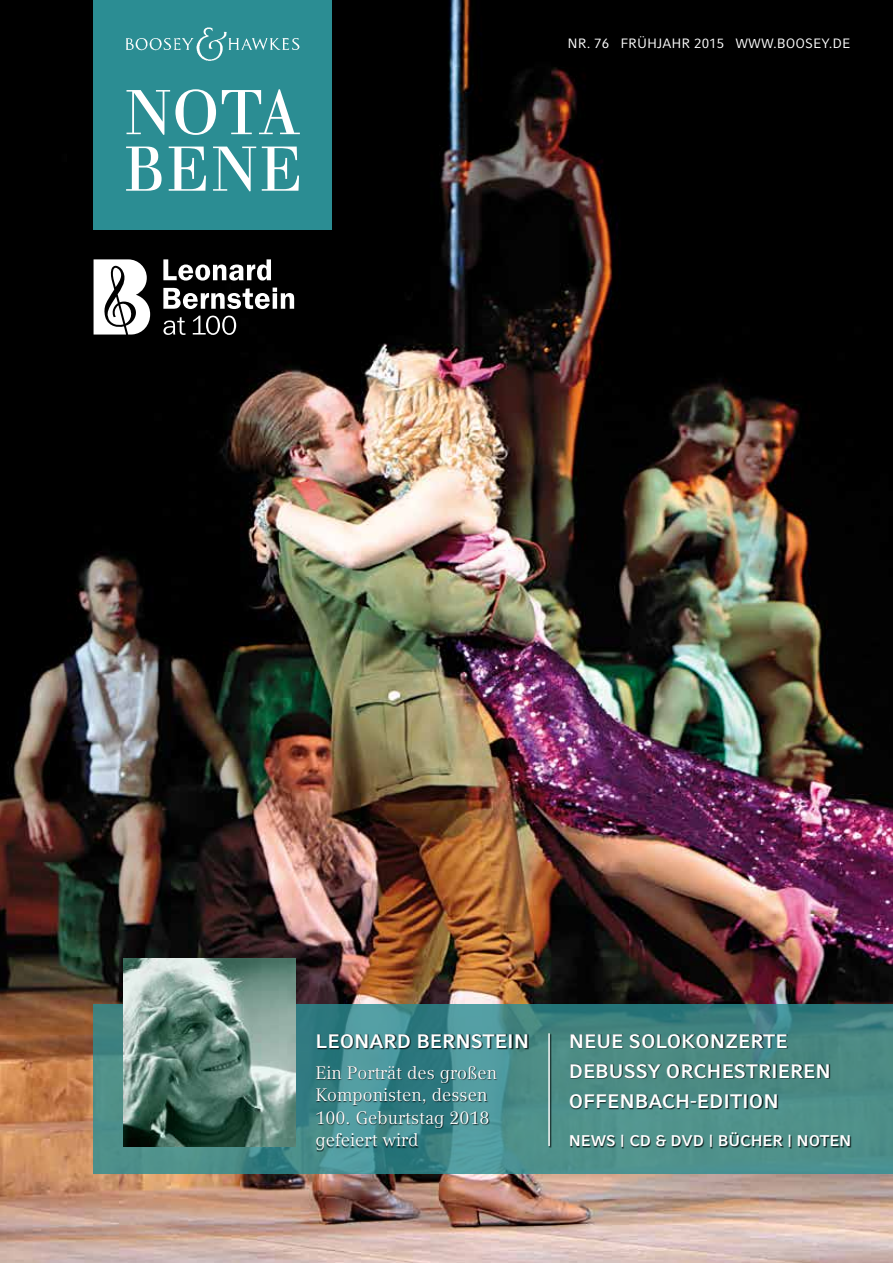
<style>
.page{position:relative;width:893px;height:1263px;background:#fff}
.page>*{position:absolute;margin:0;border:0;box-sizing:border-box;transform-origin:0 0}
.t1{font:700 19.5px/30.2px "Compatil Fact LT Pro";color:#fff}
.t2{font:18px/22.5px "Compatil Text LT Pro";color:#fff}
.t3{font:700 15.45px "Compatil Fact LT Pro";color:#fff}
.t4{font:13.5px "Compatil Fact LT Pro";color:#fff}
</style>
<div class="page">
<img style="left:0;top:0;width:893px;height:1263px">
<div style="left:94px;top:0;width:238px;height:230px;background:#2b8d93"></div>
<img style="left:126px;top:27px;width:174px;height:34px">
<svg style="left:126px;top:89px;width:174px;height:46px"></svg>
<svg style="left:126px;top:147px;width:173px;height:44px"></svg>
<svg style="left:94px;top:1004px;width:799px;height:170px;fill:#4b8d88"></svg>
<div style="left:316px;top:1066px;width:182px;height:85px;background:#000;opacity:.75"></div>
<hr style="left:548px;top:1033px;width:3px;height:115px;background:#203a38">
<hr style="left:548px;top:1033px;width:2px;height:113px;background:#fff">
<div style="left:317px;top:1034px;width:212px;height:16px;background:#000;opacity:.75"></div>
<div style="left:570px;top:1034px;width:281px;height:114px;background:#000;opacity:.75"></div>
<img style="left:123px;top:958px;width:172px;height:188px">
<svg style="left:163px;top:259px;width:108px;height:22px"></svg>
<svg style="left:163px;top:288px;width:131px;height:21px"></svg>
<svg style="left:193px;top:316px;width:43px;height:19px"></svg>
<svg style="left:163px;top:317px;width:22px;height:18px"></svg>
<svg style="left:94px;top:259px;width:56px;height:75px"></svg>
<p class="t4" style="left:568px;top:36px;width:284px">NR. 76 FRÜHJAHR 2015 WWW.BOOSEY.DE</p>
<p class="t1" style="left:315px;top:1026px;width:215px">LEONARD BERNSTEIN</p>
<p class="t1" style="left:569px;top:1026px;width:264px">NEUE SOLOKONZERTE<br>DEBUSSY ORCHESTRIEREN<br>OFFENBACH-EDITION</p>
<p class="t3" style="left:569px;top:1131px;width:284px">NEWS | CD &amp; DVD | BÜCHER | NOTEN</p>
<p class="t2" style="left:315px;top:1061px;width:183px">Ein Porträt des großen<br>Komponisten, dessen<br>100. Geburtstag 2018 gefeiert wird</p>
</div>
